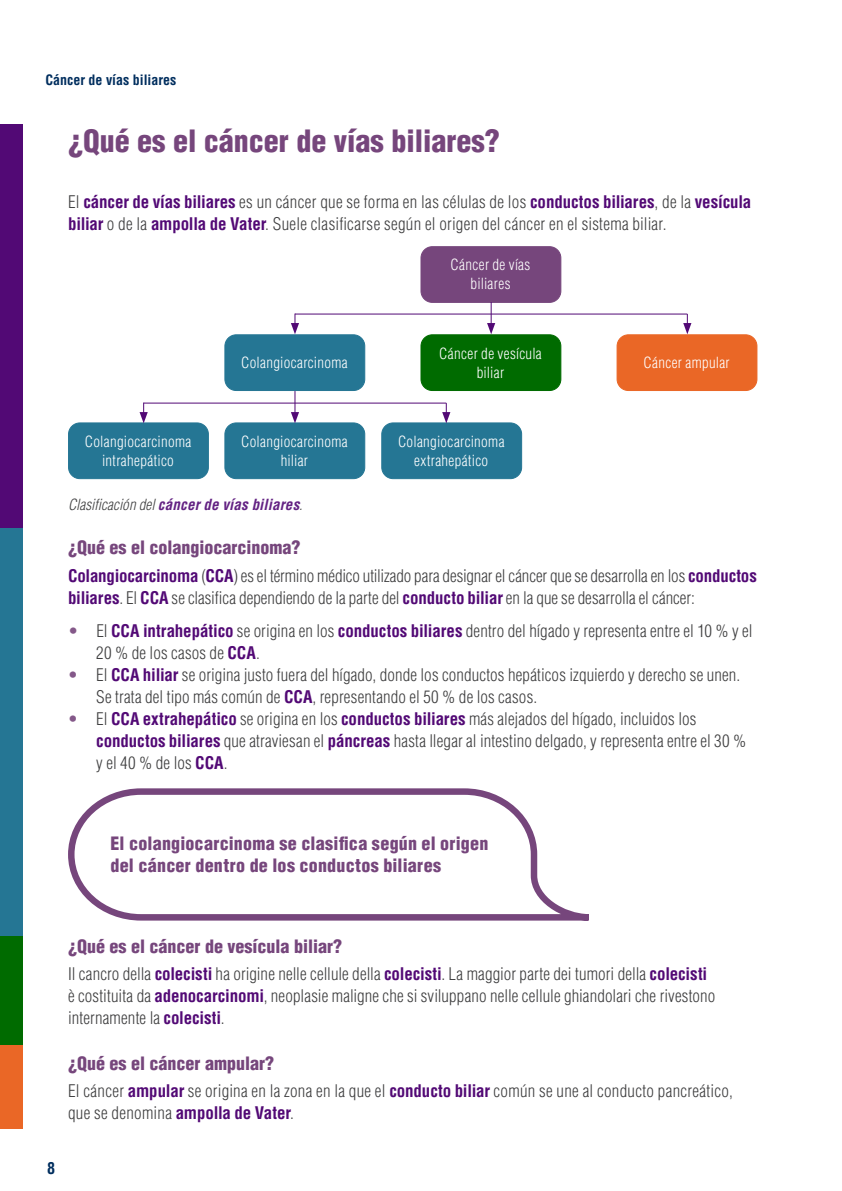
<style>
.page{position:relative;width:842px;height:1191px;background:#fff}
.page>*{position:absolute;margin:0;border:0;box-sizing:border-box;transform-origin:0 0}
.t1{font:900 condensed 30px "Helvetica LT Std";color:#76467c}
.t2{font:900 condensed 18px/22px "Helvetica LT Std";letter-spacing:.005em;color:#76467c}
.t3{font:300 condensed 17px/22px "Helvetica LT Std";letter-spacing:.01em;color:#3e3e3f}
.t4{font:700 condensed 16px "Helvetica LT Std";color:#002e5e}
.t5{font:300 condensed 15px/19px "Helvetica LT Std";letter-spacing:.025em;color:#fff;text-align:center}
.t6{font:italic 700 condensed 15px "Helvetica LT Std";letter-spacing:.01em;color:#632283}
.t7{font:700 condensed 14px "Helvetica LT Std";color:#002e5e}
.s1{font-weight:700;color:#520975}
.s2{font-family:"Helvetica";font-weight:300;color:#3e3e3f}
.s3{color:#845889}
</style>
<div class="page">
<div style="left:0;top:125px;width:23px;height:901px;background:#257694"></div>
<div style="left:0;top:125px;width:23px;height:403px;background:#520975"></div>
<div style="left:69px;top:423px;width:139px;height:55px;background:#257694;border-radius:11px"></div>
<div style="left:68px;top:422px;width:141px;height:57px;border:1px solid #257694;border-radius:11px"></div>
<div style="left:225px;top:423px;width:140px;height:55px;background:#257694;border-radius:11px"></div>
<div style="left:224px;top:422px;width:141px;height:57px;border:1px solid #257694;border-radius:11px"></div>
<div style="left:225px;top:335px;width:140px;height:55px;background:#257694;border-radius:11px"></div>
<div style="left:224px;top:334px;width:141px;height:57px;border:1px solid #257694;border-radius:11px"></div>
<div style="left:421px;top:335px;width:140px;height:55px;background:#006b00;border-radius:11px"></div>
<div style="left:420px;top:334px;width:141px;height:57px;border:1px solid #006b00;border-radius:11px"></div>
<div style="left:421px;top:247px;width:140px;height:55px;background:#76467c;border-radius:11px"></div>
<div style="left:420px;top:246px;width:141px;height:57px;border:1px solid #76467c;border-radius:11px"></div>
<div style="left:617px;top:335px;width:140px;height:55px;background:#ea6726;border-radius:11px"></div>
<div style="left:617px;top:334px;width:140px;height:57px;border:1px solid #ea6726;border-radius:11px"></div>
<div style="left:382px;top:423px;width:140px;height:55px;background:#257694;border-radius:11px"></div>
<div style="left:381px;top:422px;width:141px;height:57px;border:1px solid #257694;border-radius:11px"></div>
<svg style="left:68px;top:788px;width:521px;height:133px"></svg>
<svg style="left:487px;top:302px;width:8px;height:32px"></svg>
<svg style="left:291px;top:391px;width:8px;height:32px"></svg>
<svg style="left:683px;top:314px;width:8px;height:20px"></svg>
<svg style="left:442px;top:403px;width:8px;height:20px"></svg>
<svg style="left:291px;top:313px;width:8px;height:21px"></svg>
<svg style="left:140px;top:402px;width:8px;height:21px"></svg>
<hr style="left:295px;top:313px;width:392px;height:1px;background:#520975">
<hr style="left:144px;top:402px;width:302px;height:1px;background:#520975">
<div style="left:0;top:936px;width:23px;height:109px;background:#006b00"></div>
<div style="left:0;top:1045px;width:23px;height:83px;background:#ea6726"></div>
<p class="t7" style="left:45px;top:71px;width:133px">Cáncer de vías biliares</p>
<h1 class="t1" style="left:68px;top:122px;width:433px">¿Qué es el cáncer de vías biliares?</h1>
<p class="t3" style="left:68px;top:191px;width:685px">El <span class="s1">cáncer de vías biliares</span> es un cáncer que se forma en las células de los <span class="s1">conductos biliares</span>, de la <span class="s1">vesícula biliar</span> o de la <span class="s1">ampolla de Vater</span>. Suele clasificarse según el origen del cáncer en el sistema biliar.</p>
<p class="t5" style="left:450px;top:255px;width:81px">Cáncer de vías biliares</p>
<p class="t5" style="left:241px;top:353px;width:108px">Colangiocarcinoma</p>
<p class="t5" style="left:439px;top:343px;width:104px">Cáncer de vesícula biliar</p>
<p class="t5" style="left:85px;top:431px;width:108px">Colangiocarcinoma intrahepático</p>
<p class="t5" style="left:241px;top:431px;width:108px">Colangiocarcinoma hiliar</p>
<p class="t5" style="left:398px;top:431px;width:108px">Colangiocarcinoma extrahepático</p>
<p class="t5" style="left:643px;top:353px;width:88px">Cáncer ampular</p>
<p class="t6" style="left:68px;top:494px;width:236px"><span class="s2">Clasificación del</span> cáncer de vías biliares<span class="s2">.</span></p>
<p class="t2" style="left:68px;top:536px;width:234px">¿Qué es el colangiocarcinoma?</p>
<p class="t3" style="left:68px;top:564px;width:690px"><span class="s1">Colangiocarcinoma</span> (<span class="s1">CCA</span>) es el término médico utilizado para designar el cáncer que se desarrolla en los <span class="s1">conductos biliares</span>. El <span class="s1">CCA</span> se clasifica dependiendo de la parte del <span class="s1">conducto biliar</span> en la que se desarrolla el cáncer:</p>
<p class="t3" style="left:96px;top:620px;width:658px;text-indent:-28px"><span class="s3">•</span> El <span class="s1">CCA intrahepático</span> se origina en los <span class="s1">conductos biliares</span> dentro del hígado y representa entre el 10 % y el<br>20 % de los casos de <span class="s1">CCA</span>.</p>
<p class="t3" style="left:96px;top:664px;width:645px;text-indent:-28px"><span class="s3">•</span> El <span class="s1">CCA hiliar</span> se origina justo fuera del hígado, donde los conductos hepáticos izquierdo y derecho se unen.<br>Se trata del tipo más común de <span class="s1">CCA</span>, representando el 50 % de los casos.</p>
<p class="t3" style="left:96px;top:708px;width:651px;text-indent:-28px"><span class="s3">•</span> El <span class="s1">CCA extrahepático</span> se origina en los <span class="s1">conductos biliares</span> más alejados del hígado, incluidos los <span class="s1">conductos biliares</span> que atraviesan el <span class="s1">páncreas</span> hasta llegar al intestino delgado, y representa entre el 30 % y el 40 % de los <span class="s1">CCA</span>.</p>
<p class="t2" style="left:111px;top:832px;width:379px">El colangiocarcinoma se clasifica según el origen del cáncer dentro de los conductos biliares</p>
<p class="t2" style="left:68px;top:934px;width:275px">¿Qué es el cáncer de vesícula biliar?</p>
<p class="t3" style="left:68px;top:963px;width:649px">Il cancro della <span class="s1">colecisti</span> ha origine nelle cellule della <span class="s1">colecisti</span>. La maggior parte dei tumori della <span class="s1">colecisti </span>è costituita da <span class="s1">adenocarcinomi</span>, neoplasie maligne che si sviluppano nelle cellule ghiandolari che rivestono internamente la <span class="s1">colecisti</span>.</p>
<p class="t2" style="left:68px;top:1051px;width:207px">¿Qué es el cáncer ampular?</p>
<p class="t3" style="left:68px;top:1080px;width:666px">El cáncer <span class="s1">ampular</span> se origina en la zona en la que el <span class="s1">conducto biliar</span> común se une al conducto pancreático, que se denomina <span class="s1">ampolla de Vater</span>.</p>
<p class="t4" style="left:47px;top:1158px;width:9px">8</p>
</div>
